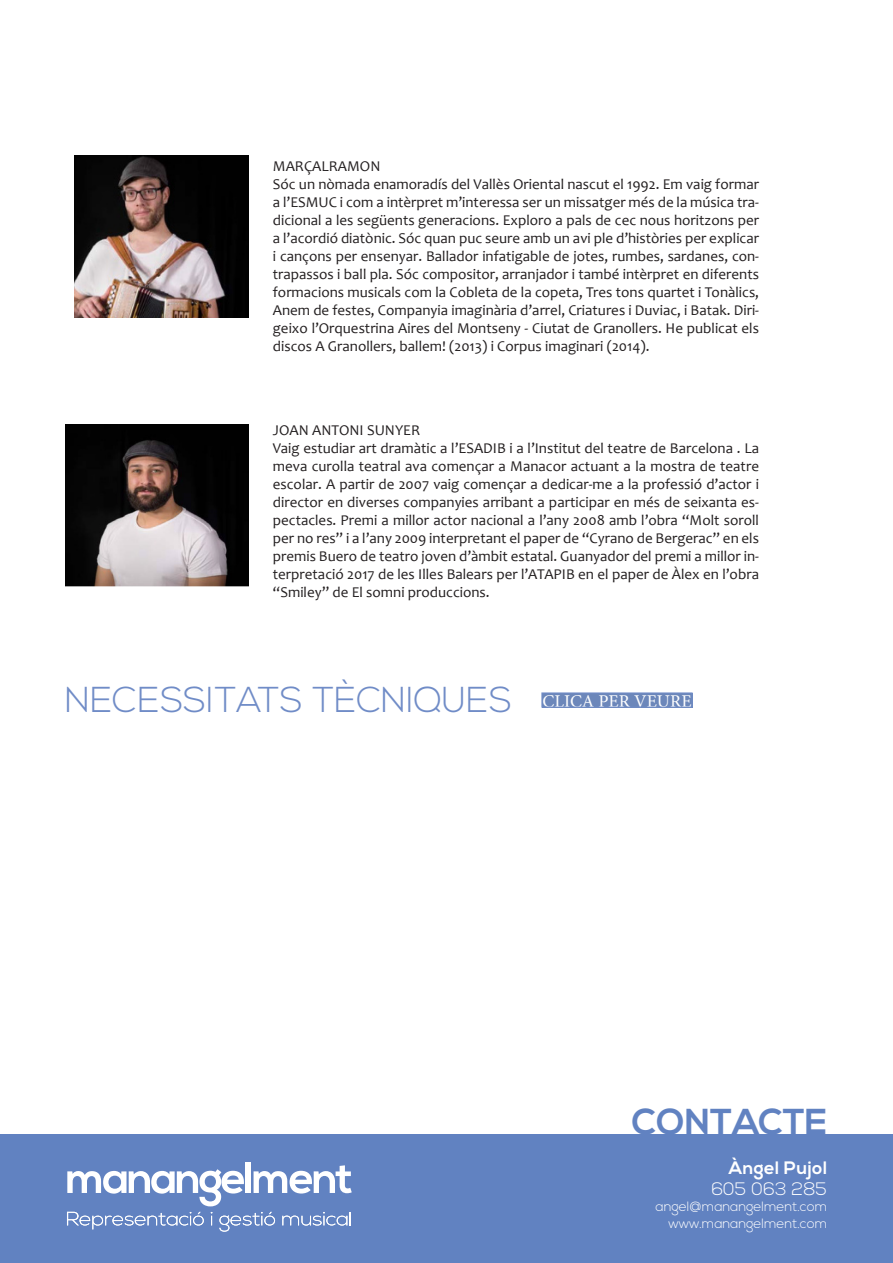
<style>
.page{position:relative;width:893px;height:1263px;background:#fff}
.page>*{position:absolute;margin:0;border:0;box-sizing:border-box;transform-origin:0 0}
.t1{font:300 36px "Nexa";color:#708cc7}
.t2{font:700 36px "Nexa";color:#6182c1}
.t3{font:18px "Minion Pro";color:#fff}
.t4{font:700 18px "Nexa";letter-spacing:.025em;color:#fff}
.t5{font:300 18px "Nexa";color:#fff}
.t6{font:15px/18px "Candara";color:#231f20;text-align:justify}
.t7{font:300 13.5px "Nexa";color:#fff}
</style>
<div class="page">
<div style="left:0;top:1134px;width:893px;height:129px;background:#6182c1"></div>
<svg style="left:67px;top:1169px;width:177px;height:37px"></svg>
<div style="left:246px;top:1162px;width:5px;height:31px;background:#fff"></div>
<svg style="left:254px;top:1165px;width:98px;height:28px"></svg>
<svg style="left:67px;top:1212px;width:137px;height:17px"></svg>
<svg style="left:211px;top:1212px;width:1px;height:13px"></svg>
<svg style="left:219px;top:1212px;width:56px;height:19px"></svg>
<svg style="left:282px;top:1212px;width:69px;height:13px"></svg>
<img style="left:74px;top:156px;width:175px;height:161px">
<img style="left:66px;top:424px;width:182px;height:162px">
<div style="left:542px;top:693px;width:150px;height:14px;background:#6c87ba"></div>
<div style="left:541px;top:692px;width:152px;height:16px;border:1px solid #708cc7"></div>
<p class="t6" style="left:273px;top:157px;width:109px">MARÇALRAMON</p>
<p class="t6" style="left:273px;top:175px;width:488px">Sóc un nòmada enamoradís del Vallès Oriental nascut el 1992. Em vaig formar a l’ESMUC i com a intèrpret m’interessa ser un missatger més de la música tra&shy;dicional a les següents generacions. Exploro a pals de cec nous horitzons per a l’acordió diatònic. Sóc quan puc seure amb un avi ple d’històries per explicar i cançons per ensenyar. Ballador infatigable de jotes, rumbes, sardanes, con&shy;trapassos i ball pla. Sóc compositor, arranjador i també intèrpret en diferents formacions musicals com la Cobleta de la copeta, Tres tons quartet i Tonàlics, Anem de festes, Companyia imaginària d’arrel, Criatures i Duviac, i Batak. Diri&shy;geixo l’Orquestrina Aires del Montseny - Ciutat de Granollers. He publicat els discos A Granollers, ballem! (2013) i Corpus imaginari (2014).</p>
<p class="t6" style="left:273px;top:422px;width:149px">JOAN ANTONI SUNYER</p>
<p class="t6" style="left:273px;top:440px;width:488px">Vaig estudiar art dramàtic a l’ESADIB i a l’Institut del teatre de Barcelona . La meva curolla teatral ava començar a Manacor actuant a la mostra de teatre escolar. A partir de 2007 vaig començar a dedicar-me a la professió d’actor i director en diverses companyies arribant a participar en més de seixanta es&shy;pectacles. Premi a millor actor nacional a l’any 2008 amb l’obra “Molt soroll per no res” i a l’any 2009 interpretant el paper de “Cyrano de Bergerac” en els premis Buero de teatro joven d’àmbit estatal. Guanyador del premi a millor in&shy;terpretació 2017 de les Illes Balears per l’ATAPIB en el paper de Àlex en l’obra “Smiley” de El somni produccions.</p>
<p class="t1" style="left:65px;top:679px;width:448px">NECESSITATS TÈCNIQUES</p>
<p class="t3" style="left:542px;top:689px;width:151px">CLICA PER VEURE</p>
<p class="t2" style="left:631px;top:1101px;width:197px">CONTACTE</p>
<p class="t4" style="left:729px;top:1157px;width:100px">Àngel Pujol</p>
<p class="t5" style="left:711px;top:1178px;width:117px">605 063 285</p>
<p class="t7" style="left:656px;top:1199px;width:173px">angel@manangelment.com</p>
<p class="t7" style="left:668px;top:1215px;width:160px">www.manangelment.com</p>
</div>
